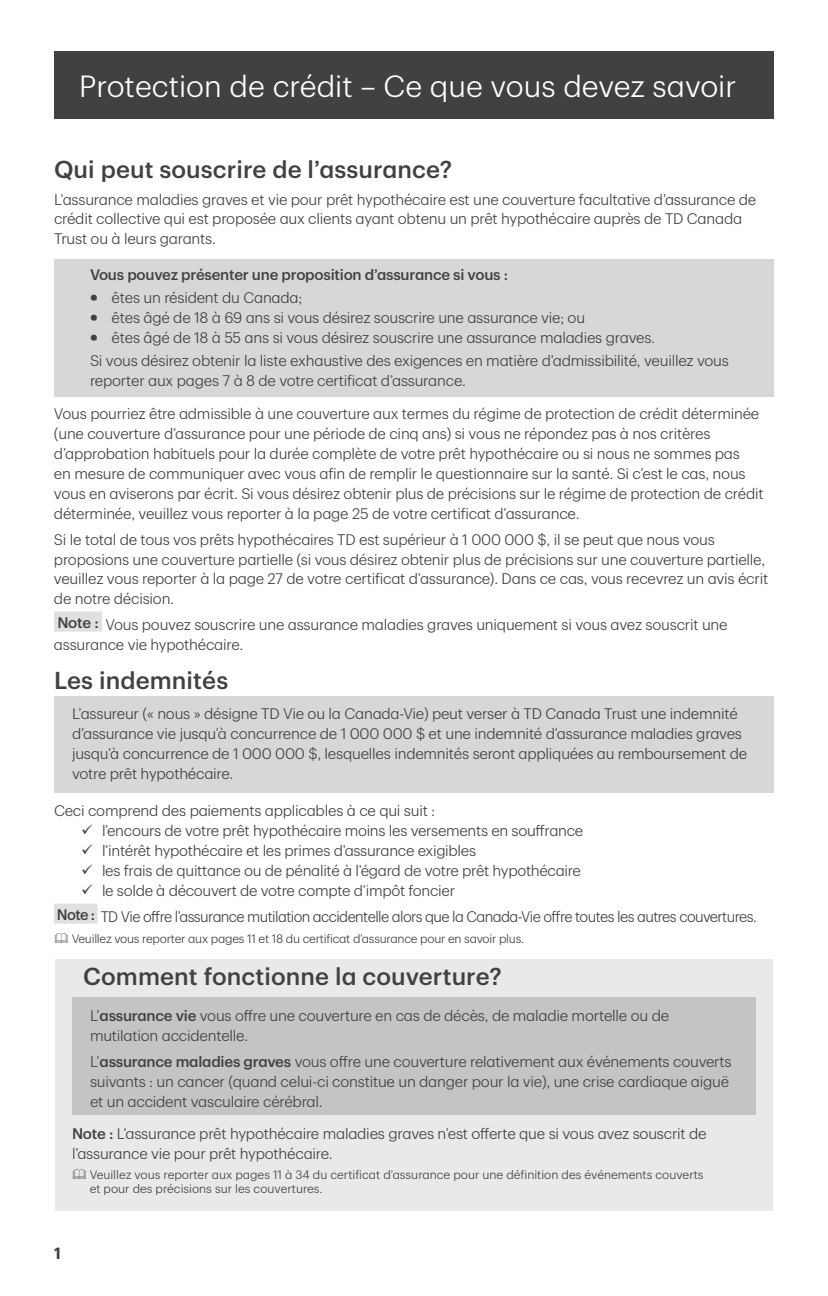
<style>
.page{position:relative;width:828px;height:1296px;background:#fff}
.page>*{position:absolute;margin:0;border:0;box-sizing:border-box;transform-origin:0 0}
.t1{font:300 30px "TD Graphik";color:#fff}
.t2{font:500 24px "TD Graphik";letter-spacing:.005em;color:#414042}
.t3{font:600 16px "TD Graphik";color:#414042}
.t4{font:300 15px/20px "TD Graphik";letter-spacing:-.015em;color:#414042}
.t5{font:300 15px/25.6px "TD Graphik";letter-spacing:-.04em;color:#414042}
.t6{font:500 15px "TD Graphik";letter-spacing:-.015em;color:#414042}
.t7{font:300 12px/14px "TD Graphik";color:#414042}
.t8{font:300 12px "TD Graphik";letter-spacing:-.02em;color:#414042}
.s1{font-weight:500;font-size:24px}
.s2{font-weight:500}
</style>
<div class="page">
<div style="left:55px;top:959px;width:718px;height:252px;background:#e9e9ea"></div>
<div style="left:54px;top:612px;width:48px;height:20px;background:#dfe0e1"></div>
<div style="left:54px;top:904px;width:44px;height:20px;background:#dfe0e1"></div>
<div style="left:54px;top:259px;width:720px;height:138px;background:#d5d7d8"></div>
<div style="left:54px;top:696px;width:720px;height:97px;background:#d5d7d8"></div>
<div style="left:72px;top:997px;width:683px;height:118px;background:#c2c4c6"></div>
<div style="left:54px;top:51px;width:720px;height:68px;background:#414042"></div>
<h1 class="t1" style="left:79px;top:64px;width:659px">Protection de crédit – Ce que vous devez savoir</h1>
<h2 class="t2" style="left:54px;top:151px;width:400px">Qui peut souscrire de l’assurance?</h2>
<p class="t4" style="left:54px;top:188px;width:704px">L’assurance maladies graves et vie pour prêt hypothécaire est une couverture facultative d’assurance de crédit collective qui est proposée aux clients ayant obtenu un prêt hypothécaire auprès de TD Canada<br>Trust ou à leurs garants.</p>
<p class="t6" style="left:90px;top:263px;width:420px">Vous pouvez présenter une proposition d’assurance si vous :</p>
<p class="t4" style="left:90px;top:286px;width:214px"><span class="s1">•</span> êtes un résident du Canada;</p>
<p class="t4" style="left:90px;top:306px;width:497px"><span class="s1">•</span> êtes âgé de 18 à 69 ans si vous désirez souscrire une assurance vie; ou</p>
<p class="t4" style="left:90px;top:325px;width:640px;line-height:22.8px"><span class="s1">•</span> êtes âgé de 18 à 55 ans si vous désirez souscrire une assurance maladies graves.<br>Si vous désirez obtenir la liste exhaustive des exigences en matière d’admissibilité, veuillez vous</p>
<p class="t4" style="left:90px;top:369px;width:377px">reporter aux pages 7 à 8 de votre certificat d’assurance.</p>
<p class="t4" style="left:54px;top:403px;width:711px">Vous pourriez être admissible à une couverture aux termes du régime de protection de crédit déterminée (une couverture d’assurance pour une période de cinq ans) si vous ne répondez pas à nos critères d’approbation habituels pour la durée complète de votre prêt hypothécaire ou si nous ne sommes pas<br>en mesure de communiquer avec vous afin de remplir le questionnaire sur la santé. Si c’est le cas, nous vous en aviserons par écrit. Si vous désirez obtenir plus de précisions sur le régime de protection de crédit déterminée, veuillez vous reporter à la page 25 de votre certificat d’assurance.</p>
<p class="t4" style="left:54px;top:528px;width:716px">Si le total de tous vos prêts hypothécaires TD est supérieur à 1 000 000 $, il se peut que nous vous proposions une couverture partielle (si vous désirez obtenir plus de précisions sur une couverture partielle, veuillez vous reporter à la page 27 de votre certificat d’assurance). Dans ce cas, vous recevrez un avis écrit de notre décision.</p>
<p class="t4" style="left:54px;top:613px;width:675px"><span class="s2">Note :</span> Vous pouvez souscrire une assurance maladies graves uniquement si vous avez souscrit une assurance vie hypothécaire.</p>
<h2 class="t2" style="left:54px;top:662px;width:176px">Les indemnités</h2>
<p class="t4" style="left:72px;top:702px;width:677px">L’assureur (« nous » désigne TD Vie ou la Canada-Vie) peut verser à TD Canada Trust une indemnité d’assurance vie jusqu’à concurrence de 1 000 000 $ et une indemnité d’assurance maladies graves jusqu’à concurrence de 1 000 000 $, lesquelles indemnités seront appliquées au remboursement de votre prêt hypothécaire.</p>
<p class="t4" style="left:54px;top:800px;width:383px">Ceci comprend des paiements applicables à ce qui suit :</p>
<p class="t4" style="left:81px;top:820px;width:504px">✓ l’encours de votre prêt hypothécaire moins les versements en souffrance</p>
<p class="t4" style="left:81px;top:840px;width:397px">✓ l’intérêt hypothécaire et les primes d’assurance exigibles</p>
<p class="t4" style="left:81px;top:859px;width:502px">✓ les frais de quittance ou de pénalité à l’égard de votre prêt hypothécaire</p>
<p class="t5" style="left:57px;top:877px;width:701px;text-indent:24px">✓ le solde à découvert de votre compte d’impôt foncier<br><span class="s2">Note :</span> TD Vie offre l’assurance mutilation accidentelle alors que la Canada-Vie offre toutes les autres couvertures.</p>
<p class="t8" style="left:72px;top:930px;width:454px">Veuillez vous reporter aux pages 11 et 18 du certificat d’assurance pour en savoir plus.</p>
<h2 class="t2" style="left:83px;top:958px;width:420px">Comment fonctionne la couverture?</h2>
<p class="t4" style="left:90px;top:1005px;width:581px">L’<span class="s2">assurance vie</span> vous offre une couverture en cas de décès, de maladie mortelle ou de mutilation accidentelle.</p>
<p class="t4" style="left:90px;top:1050px;width:643px">L’<span class="s2">assurance maladies graves</span> vous offre une couverture relativement aux événements couverts suivants : un cancer (quand celui-ci constitue un danger pour la vie), une crise cardiaque aiguë et un accident vasculaire cérébral.</p>
<p class="t4" style="left:72px;top:1122px;width:636px"><span class="s2">Note :</span> L’assurance prêt hypothécaire maladies graves n’est offerte que si vous avez souscrit de l’assurance vie pour prêt hypothécaire.</p>
<p class="t7" style="left:90px;top:1166px;width:615px">Veuillez vous reporter aux pages 11 à 34 du certificat d’assurance pour une définition des événements couverts et pour des précisions sur les couvertures.</p>
<p class="t3" style="left:54px;top:1241px;width:8px">1</p>
</div>
